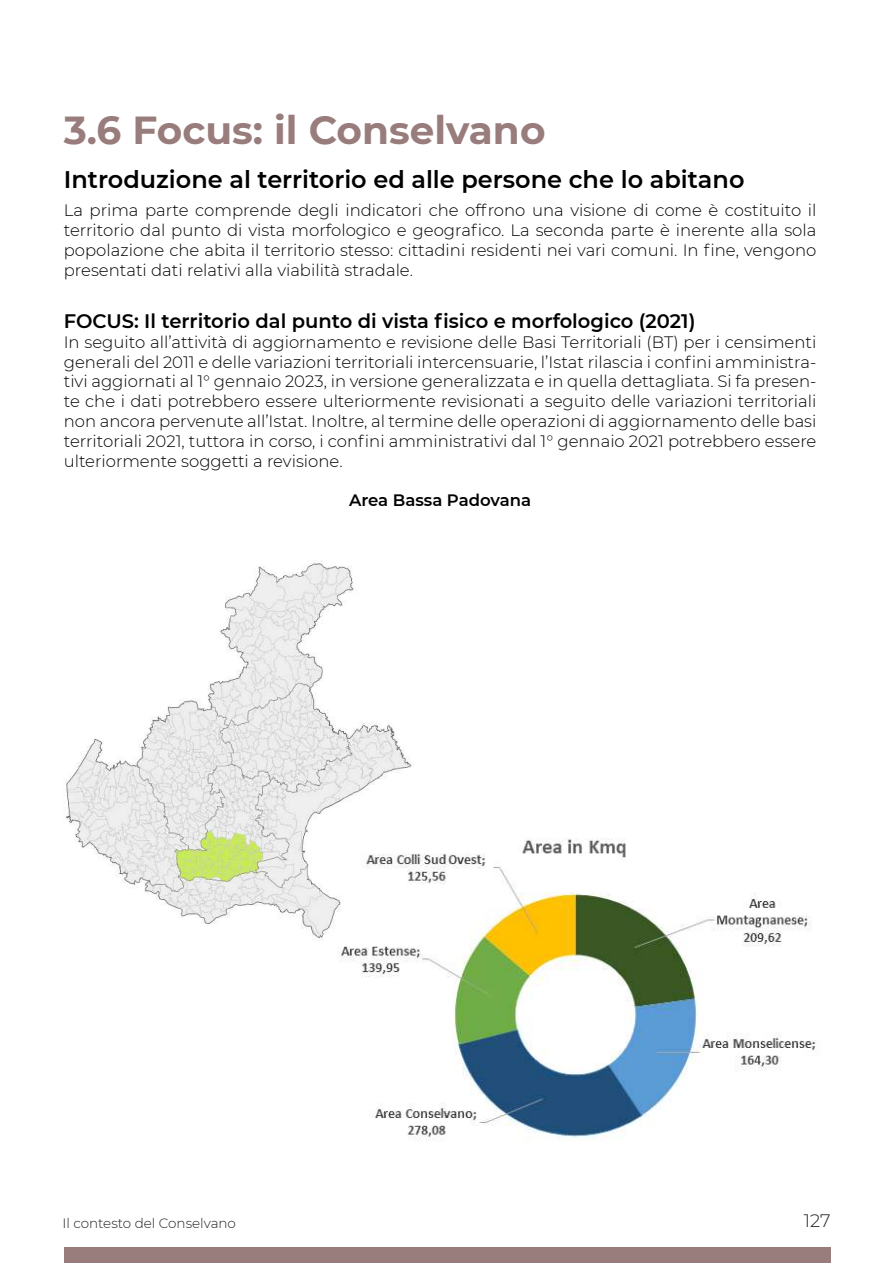
<style>
.page{position:relative;width:893px;height:1263px;background:#fff}
.page>*{position:absolute;margin:0;border:0;box-sizing:border-box;transform-origin:0 0}
.t1{font:700 39px "Montserrat";color:#997c7c}
.t2{font:600 24px "Montserrat";color:#000}
.t3{font:600 19.5px "Montserrat";color:#000}
.t4{font:300 18px "Montserrat";color:#231f20}
.t5{font:300 16.5px/19.8px "Montserrat";color:#000;text-align:justify}
.t6{font:600 16.5px "Montserrat";color:#000}
.t7{font:300 13.5px "Montserrat";color:#231f20}
</style>
<div class="page">
<div style="left:64px;top:1247px;width:767px;height:16px;background:#997c7c"></div>
<img style="left:339px;top:838px;width:478px;height:303px">
<img style="left:65px;top:561px;width:348px;height:380px">
<h1 class="t1" style="left:64px;top:102px;width:483px">3.6 Focus: il Conselvano</h1>
<h2 class="t2" style="left:64px;top:162px;width:682px">Introduzione al territorio ed alle persone che lo abitano</h2>
<p class="t5" style="left:64px;top:200px;width:754px">La prima parte comprende degli indicatori che offrono una visione di come è costituito il territorio dal punto di vista morfologico e geografico. La seconda parte è inerente alla sola popolazione che abita il territorio stesso: cittadini residenti nei vari comuni. In fine, vengono presentati dati relativi alla viabilità stradale.</p>
<p class="t3" style="left:64px;top:307px;width:633px">FOCUS: Il territorio dal punto di vista fisico e morfologico (2021)</p>
<p class="t5" style="left:64px;top:331px;width:754px">In seguito all’attività di aggiornamento e revisione delle Basi Territoriali (BT) per i censimenti generali del 2011 e delle variazioni territoriali intercensuarie, l’Istat rilascia i confini amministra&shy;tivi aggiornati al 1° gennaio 2023, in versione generalizzata e in quella dettagliata. Si fa presen&shy;te che i dati potrebbero essere ulteriormente revisionati a seguito delle variazioni territoriali non ancora pervenute all’Istat. Inoltre, al termine delle operazioni di aggiornamento delle basi territoriali 2021, tuttora in corso, i confini amministrativi dal 1° gennaio 2021 potrebbero essere ulteriormente soggetti a revisione.</p>
<p class="t6" style="left:349px;top:489px;width:183px">Area Bassa Padovana</p>
<p class="t7" style="left:62px;top:1214px;width:175px">Il contesto del Conselvano</p>
<p class="t4" style="left:804px;top:1208px;width:28px">127</p>
</div>
